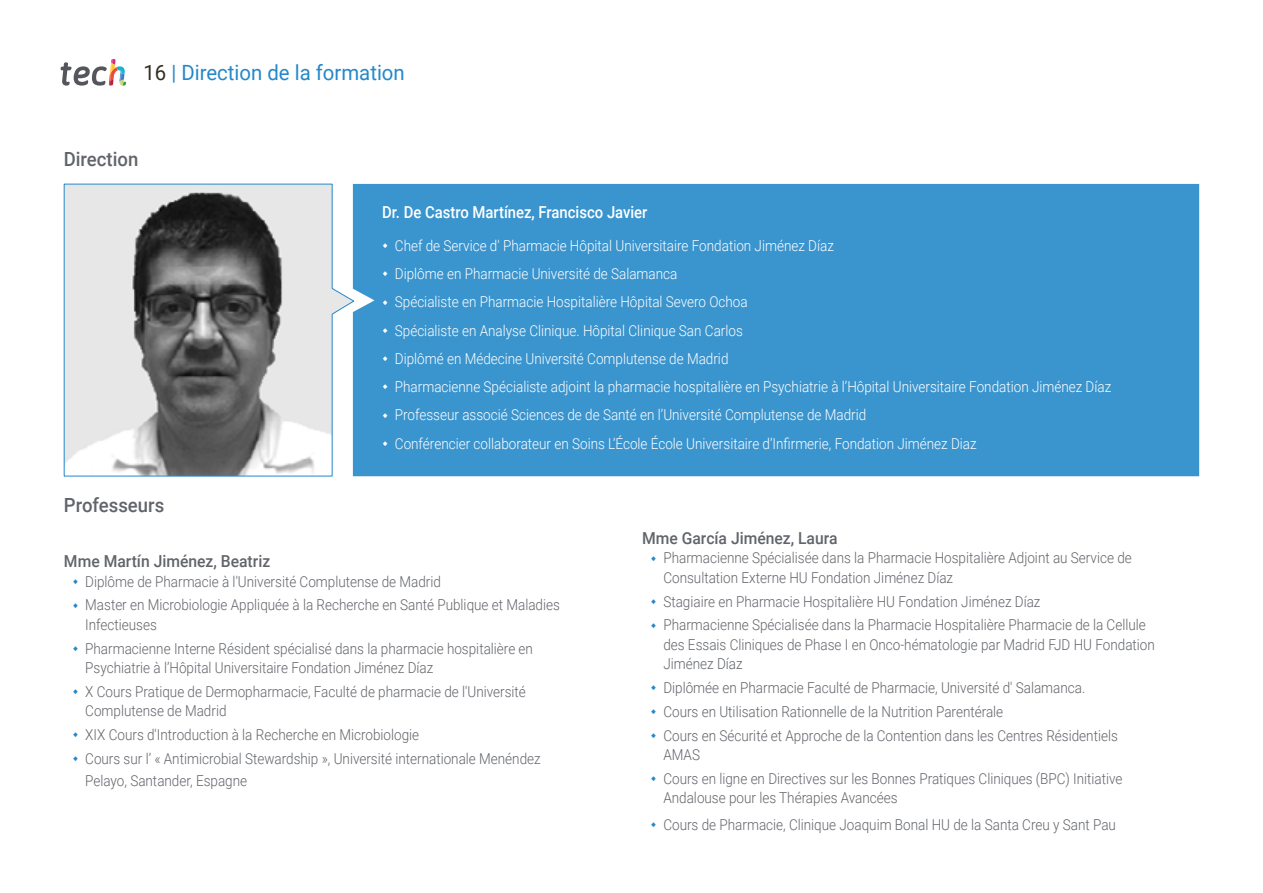
<style>
.page{position:relative;width:1263px;height:893px;background:#fff}
.page>*{position:absolute;margin:0;border:0;box-sizing:border-box;transform-origin:0 0}
.t1{font:21px "Roboto";color:#2488c9}
.t2{font:500 19.5px "Roboto";color:#61646a;scale:.95 1}
.t3{font:500 16.5px "Roboto";color:#61646a;scale:.95 1}
.t4{font:500 16.5px "Roboto";color:#fff;scale:.9 1}
.t5{font:300 15px/23.7px "Roboto";color:#61646a;scale:.9 1}
.t6{font:300 15px/28.2px "Roboto";color:#fff;scale:.9 1}
.s1{color:#312e20}
</style>
<div class="page">
<svg style="left:61px;top:59px;width:65px;height:27px"></svg>
<div style="left:354px;top:184px;width:845px;height:292px;background:#3a94ce"></div>
<svg style="left:64px;top:184px;width:290px;height:292px;background:#aaabac"></svg>
<svg style="left:383px;top:243px;width:4px;height:5px"></svg>
<svg style="left:383px;top:271px;width:4px;height:5px"></svg>
<svg style="left:383px;top:300px;width:4px;height:5px"></svg>
<svg style="left:383px;top:328px;width:4px;height:5px"></svg>
<svg style="left:383px;top:356px;width:4px;height:5px"></svg>
<svg style="left:383px;top:384px;width:4px;height:5px"></svg>
<svg style="left:383px;top:413px;width:4px;height:5px"></svg>
<svg style="left:383px;top:441px;width:4px;height:5px"></svg>
<h1 class="t1" style="left:144px;top:57px;width:263px"><span class="s1">16</span> | Direction de la formation</h1>
<h2 class="t2" style="left:64px;top:145px;width:80px">Direction</h2>
<p class="t4" style="left:382px;top:200px;width:296px">Dr. De Castro Martínez, Francisco Javier</p>
<p class="t6" style="left:395px;top:231px;width:797px">Chef de Service d' Pharmacie Hôpital Universitaire Fondation Jiménez Díaz<br>Diplôme en Pharmacie Université de Salamanca<br>Spécialiste en Pharmacie Hospitalière Hôpital Severo Ochoa<br>Spécialiste en Analyse Clinique. Hôpital Clinique San Carlos<br>Diplômé en Médecine Université Complutense de Madrid<br>Pharmacienne Spécialiste adjoint la pharmacie hospitalière en Psychiatrie à l’Hôpital Universitaire Fondation Jiménez Díaz Professeur associé Sciences de de Santé en l’Université Complutense de Madrid<br>Conférencier collaborateur en Soins L’École École Universitaire d’Infirmerie, Fondation Jiménez Diaz</p>
<h2 class="t2" style="left:64px;top:492px;width:107px">Professeurs</h2>
<p class="t3" style="left:64px;top:550px;width:219px">Mme Martín Jiménez, Beatriz</p>
<p class="t5" style="left:85px;top:569px;width:529px">Diplôme de Pharmacie à l'Université Complutense de Madrid<br>Master en Microbiologie Appliquée à la Recherche en Santé Publique et Maladies</p>
<p class="t5" style="left:85px;top:612px;width:499px">Infectieuses<br>Pharmacienne Interne Résident spécialisé dans la pharmacie hospitalière en</p>
<p class="t5" style="left:85px;top:655px;width:491px">Psychiatrie à l’Hôpital Universitaire Fondation Jiménez Díaz<br>X Cours Pratique de Dermopharmacie, Faculté de pharmacie de l'Université</p>
<p class="t5" style="left:85px;top:699px;width:508px">Complutense de Madrid<br>XIX Cours d'Introduction à la Recherche en Microbiologie<br>Cours sur l’ « Antimicrobial Stewardship », Université internationale Menéndez Pelayo, Santander, Espagne</p>
<p class="t3" style="left:642px;top:526px;width:207px">Mme García Jiménez, Laura</p>
<p class="t5" style="left:663px;top:548px;width:522px;line-height:19.5px">Pharmacienne Spécialisée dans la Pharmacie Hospitalière Adjoint au Service de<br>Consultation Externe HU Fondation Jiménez Díaz</p>
<p class="t5" style="left:663px;top:589px;width:538px">Stagiaire en Pharmacie Hospitalière HU Fondation Jiménez Díaz<br>Pharmacienne Spécialisée dans la Pharmacie Hospitalière Pharmacie de la Cellule</p>
<p class="t5" style="left:663px;top:634px;width:548px;line-height:19.5px">des Essais Cliniques de Phase I en Onco-hématologie par Madrid FJD HU Fondation<br>Jiménez Díaz</p>
<p class="t5" style="left:663px;top:675px;width:506px">Diplômée en Pharmacie Faculté de Pharmacie, Université d' Salamanca.<br>Cours en Utilisation Rationnelle de la Nutrition Parentérale<br>Cours en Sécurité et Approche de la Contention dans les Centres Résidentiels</p>
<p class="t5" style="left:663px;top:742px;width:512px">AMAS<br>Cours en ligne en Directives sur les Bonnes Pratiques Cliniques (BPC) Initiative</p>
<p class="t5" style="left:663px;top:784px;width:504px;line-height:26.7px">Andalouse pour les Thérapies Avancées<br>Cours de Pharmacie, Clinique Joaquim Bonal HU de la Santa Creu y Sant Pau</p>
</div>
